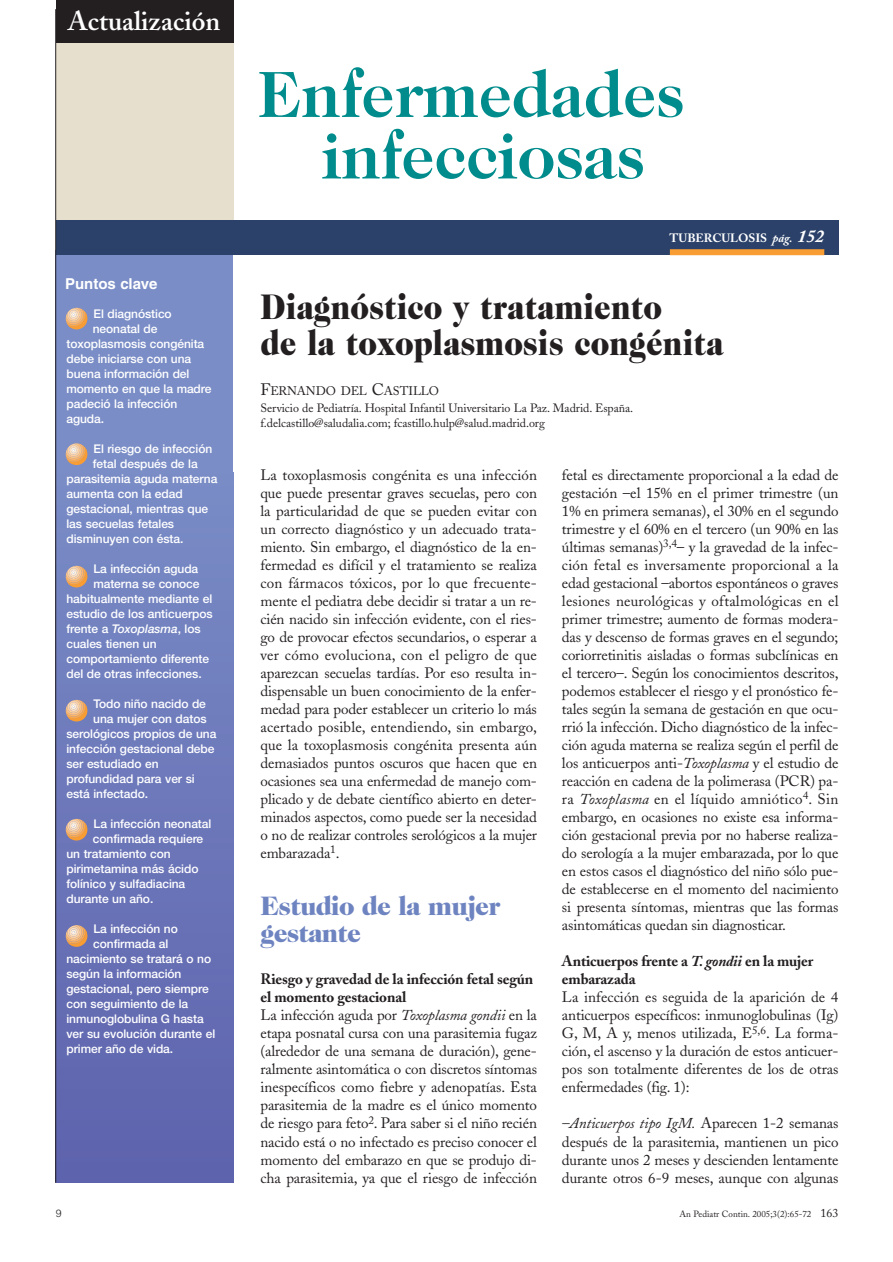
<style>
.page{position:relative;width:893px;height:1262px;background:#fff}
.page>*{position:absolute;margin:0;border:0;box-sizing:border-box;transform-origin:0 0}
.t1{font:700 66px/61.5px "Caslon Two Twenty Four";color:#008c8c;text-align:center}
.t2{font:900 36px/36px "Caslon Two Twenty Four";color:#231f20;scale:.9 1}
.t3{font:900 27px/27px "Caslon Two Twenty Four";letter-spacing:-.03em;color:#6e84c1}
.t4{font:600 27px "Adobe Caslon";color:#fff}
.t5{font:15px/18px "Adobe Caslon";letter-spacing:-.01em;color:#231f20;text-align:justify}
.t6{font:700 15px/18px "Adobe Caslon";letter-spacing:-.01em;color:#231f20}
.t7{font:700 15px "Helvetica";color:#fff}
.t8{font:12.3px "Adobe Caslon";color:#231f20}
.t9{font:500 12px "Helvetica Neue";letter-spacing:-.005em;color:#fff}
.t10{font:12px/15px "Adobe Caslon";letter-spacing:-.005em;color:#231f20}
.t11{font:700 12px "Adobe Caslon";color:#fff}
.t12{font:300 10.5px "Helvetica";color:#231f20}
.t13{font:9px "Adobe Caslon";color:#231f20}
.s1{font-style:italic}
.s2{font-style:italic;font-size:18px}
.s3{font-size:16.5px}
.s4{font-weight:700}
.s5{font-size:12px}
</style>
<div class="page">
<div style="left:56px;top:251px;width:177px;height:243px;background:#7a8dc6"></div>
<div style="left:56px;top:42px;width:178px;height:183px;background:#e7dfce"></div>
<div style="left:56px;top:220px;width:782px;height:35px;background:#2b4169"></div>
<div style="left:670px;top:249px;width:154px;height:6px;background:#f89d33"></div>
<div style="left:56px;top:0;width:178px;height:42px;background:#231f20"></div>
<div style="left:56px;top:472px;width:177px;height:710px;background:linear-gradient(to bottom,#7a8cc6,#5e62ac)"></div>
<hr style="left:55px;top:9px;width:1px;height:1173px;background:#231f20">
<svg style="left:66px;top:308px;width:21px;height:21px"></svg>
<svg style="left:66px;top:443px;width:21px;height:22px"></svg>
<svg style="left:66px;top:566px;width:21px;height:21px"></svg>
<svg style="left:66px;top:700px;width:21px;height:21px"></svg>
<svg style="left:66px;top:819px;width:21px;height:21px"></svg>
<svg style="left:66px;top:925px;width:21px;height:21px"></svg>
<h3 class="t4" style="left:68px;top:10px;width:154px">Actualización</h3>
<p class="t7" style="left:65px;top:278px;width:94px">Puntos clave</p>
<p class="t9" style="left:93px;top:309px;width:80px">El diagnóstico</p>
<p class="t9" style="left:93px;top:324px;width:66px">neonatal de</p>
<p class="t9" style="left:66px;top:339px;width:139px">toxoplasmosis congénita</p>
<p class="t9" style="left:66px;top:354px;width:126px">debe iniciarse con una</p>
<p class="t9" style="left:66px;top:369px;width:124px">buena información del</p>
<p class="t9" style="left:66px;top:384px;width:146px">momento en que la madre</p>
<p class="t9" style="left:66px;top:399px;width:112px">padeció la infección</p>
<p class="t9" style="left:66px;top:414px;width:39px">aguda.</p>
<p class="t9" style="left:93px;top:444px;width:120px">El riesgo de infección</p>
<p class="t9" style="left:93px;top:459px;width:106px">fetal después de la</p>
<p class="t9" style="left:66px;top:474px;width:152px">parasitemia aguda materna</p>
<p class="t9" style="left:66px;top:489px;width:118px">aumenta con la edad</p>
<p class="t9" style="left:66px;top:504px;width:143px">gestacional, mientras que</p>
<p class="t9" style="left:66px;top:519px;width:109px">las secuelas fetales</p>
<p class="t9" style="left:66px;top:534px;width:118px">disminuyen con ésta.</p>
<p class="t9" style="left:93px;top:564px;width:106px">La infección aguda</p>
<p class="t9" style="left:93px;top:579px;width:108px">materna se conoce</p>
<p class="t9" style="left:66px;top:594px;width:147px">habitualmente mediante el</p>
<p class="t9" style="left:66px;top:609px;width:148px">estudio de los anticuerpos</p>
<p class="t9" style="left:66px;top:624px;width:136px">frente a <span class="s1">Toxoplasma</span>, los</p>
<p class="t9" style="left:66px;top:639px;width:92px">cuales tienen un</p>
<p class="t9" style="left:66px;top:654px;width:144px">comportamiento diferente</p>
<p class="t9" style="left:66px;top:669px;width:137px">del de otras infecciones.</p>
<p class="t9" style="left:93px;top:699px;width:114px">Todo niño nacido de</p>
<p class="t9" style="left:93px;top:714px;width:115px">una mujer con datos</p>
<p class="t9" style="left:66px;top:729px;width:151px">serológicos propios de una</p>
<p class="t9" style="left:66px;top:744px;width:149px">infección gestacional debe</p>
<p class="t9" style="left:66px;top:759px;width:94px">ser estudiado en</p>
<p class="t9" style="left:66px;top:774px;width:130px">profundidad para ver si</p>
<p class="t9" style="left:66px;top:789px;width:83px">está infectado.</p>
<p class="t9" style="left:93px;top:819px;width:119px">La infección neonatal</p>
<p class="t9" style="left:93px;top:834px;width:112px">confirmada requiere</p>
<p class="t9" style="left:66px;top:849px;width:106px">un tratamiento con</p>
<p class="t9" style="left:66px;top:864px;width:133px">pirimetamina más ácido</p>
<p class="t9" style="left:66px;top:879px;width:120px">folínico y sulfadiacina</p>
<p class="t9" style="left:66px;top:894px;width:88px">durante un año.</p>
<p class="t9" style="left:93px;top:924px;width:86px">La infección no</p>
<p class="t9" style="left:93px;top:939px;width:77px">confirmada al</p>
<p class="t9" style="left:66px;top:954px;width:146px">nacimiento se tratará o no</p>
<p class="t9" style="left:66px;top:969px;width:116px">según la información</p>
<p class="t9" style="left:66px;top:984px;width:144px">gestacional, pero siempre</p>
<p class="t9" style="left:66px;top:999px;width:123px">con seguimiento de la</p>
<p class="t9" style="left:66px;top:1014px;width:139px">inmunoglobulina G hasta</p>
<p class="t9" style="left:66px;top:1029px;width:150px">ver su evolución durante el</p>
<p class="t9" style="left:66px;top:1044px;width:108px">primer año de vida.</p>
<h1 class="t1" style="left:257px;top:68px;width:428px">Enfermedades infecciosas</h1>
<p class="t11" style="left:669px;top:233px;width:156px">TUBERCULOSIS <span class="s1">pág.</span> <span class="s2">152</span></p>
<h2 class="t2" style="left:260px;top:292px;width:516px">Diagnóstico y tratamiento<br>de la toxoplasmosis congénita</h2>
<p class="t8" style="left:260px;top:385px;width:180px"><span class="s3">F</span>ERNANDO DEL <span class="s3">C</span>ASTILLO</p>
<p class="t10" style="left:260px;top:402px;width:374px">Servicio de Pediatría. Hospital Infantil Universitario La Paz. Madrid. España. f.delcastillo@saludalia.com; fcastillo.hulp@salud.madrid.org</p>
<p class="t5" style="left:260px;top:468px;width:278px">La toxoplasmosis congénita es una infección que puede presentar graves secuelas, pero con la particularidad de que se pueden evitar con un correcto diagnóstico y un adecuado trata&shy;miento. Sin embargo, el diagnóstico de la en&shy;fermedad es difícil y el tratamiento se realiza con fármacos tóxicos, por lo que frecuente&shy;mente el pediatra debe decidir si tratar a un re&shy;cién nacido sin infección evidente, con el ries&shy;go de provocar efectos secundarios, o esperar a ver cómo evoluciona, con el peligro de que aparezcan secuelas tardías. Por eso resulta in&shy;dispensable un buen conocimiento de la enfer&shy;medad para poder establecer un criterio lo más acertado posible, entendiendo, sin embargo, que la toxoplasmosis congénita presenta aún demasiados puntos oscuros que hacen que en ocasiones sea una enfermedad de manejo com&shy;plicado y de debate científico abierto en deter&shy;minados aspectos, como puede ser la necesidad o no de realizar controles serológicos a la mujer embarazada<sup>1</sup>.</p>
<h3 class="t3" style="left:260px;top:895px;width:241px">Estudio de la mujer gestante</h3>
<p class="t5" style="left:260px;top:972px;width:278px;text-align:left"><span class="s4">Riesgo y gravedad de la infección fetal según el momento gestacional<br></span>La infección aguda por <span class="s1">Toxoplasma gondii</span> en la etapa posnatal cursa con una parasitemia fugaz (alrededor de una semana de duración), gene&shy;ralmente asintomática o con discretos síntomas inespecíficos como fiebre y adenopatías. Esta parasitemia de la madre es el único momento de riesgo para feto<sup>2</sup>. Para saber si el niño recién nacido está o no infectado es preciso conocer el momento del embarazo en que se produjo di&shy;cha parasitemia, ya que el riesgo de infección</p>
<p class="t5" style="left:562px;top:468px;width:278px">fetal es directamente proporcional a la edad de gestación –el 15% en el primer trimestre (un 1% en primera semanas), el 30% en el segundo trimestre y el 60% en el tercero (un 90% en las últimas semanas)<sup>3,4</sup>– y la gravedad de la infec&shy;ción fetal es inversamente proporcional a la edad gestacional –abortos espontáneos o graves lesiones neurológicas y oftalmológicas en el primer trimestre; aumento de formas modera&shy;das y descenso de formas graves en el segundo; coriorretinitis aisladas o formas subclínicas en el tercero–. Según los conocimientos descritos, podemos establecer el riesgo y el pronóstico fe&shy;tales según la semana de gestación en que ocu&shy;rrió la infección. Dicho diagnóstico de la infec&shy;ción aguda materna se realiza según el perfil de los anticuerpos anti-<span class="s1">Toxoplasma</span> y el estudio de reacción en cadena de la polimerasa (PCR) pa&shy;ra <span class="s1">Toxoplasma</span> en el líquido amniótico<sup>4</sup>. Sin embargo, en ocasiones no existe esa informa&shy;ción gestacional previa por no haberse realiza&shy;do serología a la mujer embarazada, por lo que en estos casos el diagnóstico del niño sólo pue&shy;de establecerse en el momento del nacimiento si presenta síntomas, mientras que las formas asintomáticas quedan sin diagnosticar.</p>
<p class="t6" style="left:562px;top:954px;width:253px">Anticuerpos frente a <span class="s1">T. gondii</span> en la mujer embarazada</p>
<p class="t5" style="left:562px;top:990px;width:278px">La infección es seguida de la aparición de 4 anticuerpos específicos: inmunoglobulinas (Ig)<br>G, M, A y, menos utilizada, E<sup>5,6</sup>. La forma&shy;ción, el ascenso y la duración de estos anticuer&shy;pos son totalmente diferentes de los de otras enfermedades (fig. 1):</p>
<p class="t5" style="left:562px;top:1116px;width:278px"><span class="s1">–Anticuerpos tipo IgM.</span> Aparecen 1-2 semanas después de la parasitemia, mantienen un pico durante unos 2 meses y descienden lentamente durante otros 6-9 meses, aunque con algunas</p>
<p class="t12" style="left:56px;top:1209px;width:7px">9</p>
<p class="t13" style="left:679px;top:1210px;width:160px">An Pediatr Contin. 2005;3(2):65-72 <span class="s5">163</span></p>
</div>
